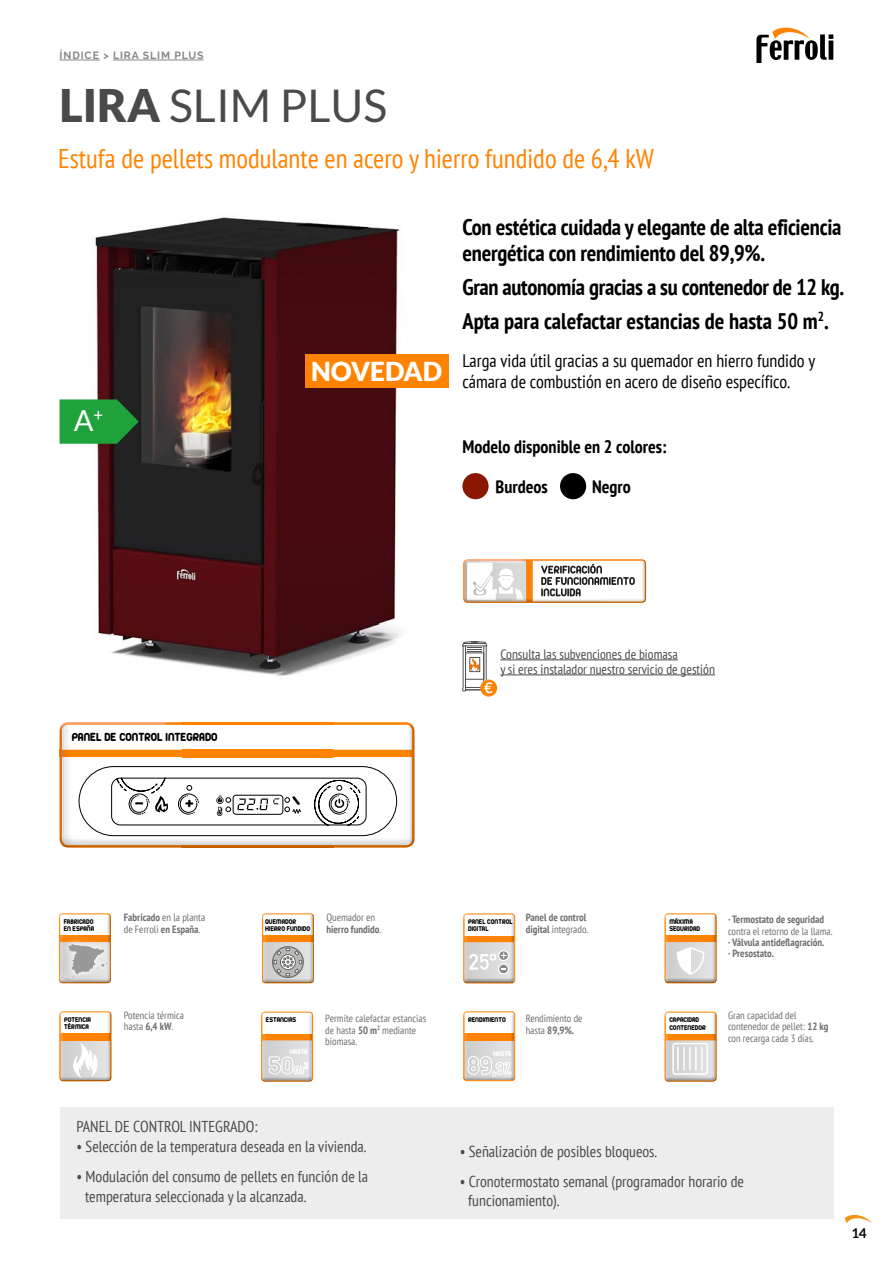
<style>
.page{position:relative;width:893px;height:1263px;background:#fff}
.page>*{position:absolute;margin:0;border:0;box-sizing:border-box;transform-origin:0 0}
.Titulo{font:45px "Lato";color:#4a4a49}
.Titulo-2{font:28.95px "Lato";color:#fff}
.Titulo-3{font:condensed 27px "PT Sans";color:#ff8300}
.Titulo-4{font:900 26.1px "Lato";color:#fff}
.Entradilla{font:700 condensed 22.5px/25.5px "PT Sans";letter-spacing:-.01em;color:#000}
.Entradilla-2{font:condensed 18px/21px "PT Sans";color:#000}
.Entradilla-3{font:700 condensed 18px "PT Sans";color:#000}
.t1{font:condensed 15.75px/19.5px "PT Sans";color:#4a4a49}
.TEXTO_GENERAL{font:condensed 13.5px "PT Sans";color:#4a4a49}
.t2{font:700 13.5px "Lato";color:#000}
.t3{font:12.75px "z Arista";color:#000}
.Texto_sellos{font:condensed 10.5px/11.2px "PT Sans";color:#706f6f}
.Texto_sellos-2{font:700 condensed 10.5px/11.2px "PT Sans";color:#706f6f}
.t4{font:700 10.5px "Raleway";letter-spacing:.085em;color:#878787}
.t5{font:7.5px/7.5px "z Arista";color:#000}
.Texto_sellos-3{font:7.5px "z Arista";color:#fff}
.s1{font-weight:900}
.s2{font-weight:700}
.s3{font-weight:400}
</style>
<div class="page">
<svg style="left:845px;top:1215px;width:27px;height:8px"></svg>
<svg style="left:756px;top:28px;width:77px;height:34px"></svg>
<img style="left:59px;top:217px;width:343px;height:459px">
<svg style="left:60px;top:399px;width:79px;height:45px;background:#218f39"></svg>
<div style="left:560px;top:473px;width:26px;height:26px;background:#000;border-radius:50%"></div>
<svg style="left:463px;top:559px;width:183px;height:44px"></svg>
<img style="left:475px;top:575px;width:16px;height:15px">
<div style="left:305px;top:354px;width:144px;height:34px;background:#ff8300"></div>
<div style="left:462px;top:473px;width:27px;height:26px;background:#8a1702;border-radius:50%"></div>
<hr style="left:60px;top:60px;width:40px;height:1px;background:#878787">
<hr style="left:113px;top:60px;width:91px;height:1px;background:#878787">
<div style="left:60px;top:1108px;width:773px;height:111px;background:#ededed"></div>
<img style="left:665px;top:1012px;width:50px;height:69px">
<img style="left:666px;top:1034px;width:49px;height:46px">
<div style="left:672px;top:1043px;width:36px;height:32px;border:2px solid #fff;border-radius:2px"></div>
<hr style="left:701px;top:1047px;width:2px;height:23px;background:#fff">
<hr style="left:695px;top:1047px;width:2px;height:23px;background:#fff">
<hr style="left:689px;top:1047px;width:2px;height:23px;background:#fff">
<hr style="left:683px;top:1047px;width:2px;height:23px;background:#fff">
<hr style="left:677px;top:1047px;width:2px;height:23px;background:#fff">
<svg style="left:60px;top:1011px;width:51px;height:70px"></svg>
<svg style="left:463px;top:913px;width:52px;height:70px"></svg>
<svg style="left:262px;top:913px;width:52px;height:70px"></svg>
<svg style="left:464px;top:1012px;width:51px;height:69px"></svg>
<img style="left:463px;top:1011px;width:51px;height:69px">
<img style="left:464px;top:1034px;width:50px;height:46px">
<img style="left:467px;top:1056px;width:25px;height:19px">
<img style="left:496px;top:1062px;width:15px;height:12px">
<svg style="left:665px;top:913px;width:51px;height:70px"></svg>
<svg style="left:59px;top:913px;width:52px;height:70px"></svg>
<svg style="left:261px;top:1012px;width:52px;height:69px"></svg>
<svg style="left:60px;top:722px;width:354px;height:125px"></svg>
<hr style="left:500px;top:659px;width:178px;height:1px;background:#4a4a49">
<hr style="left:500px;top:674px;width:215px;height:1px;background:#4a4a49">
<div style="left:480px;top:680px;width:17px;height:16px;background:#ff8200;border-radius:50%"></div>
<svg style="left:462px;top:641px;width:31px;height:52px"></svg>
<p class="t4" style="left:60px;top:50px;width:146px">ÍNDICE &gt; LIRA SLIM PLUS</p>
<p class="Titulo" style="left:60px;top:80px;width:329px"><span class="s1">LIRA</span> SLIM PLUS</p>
<p class="Titulo-3" style="left:58px;top:141px;width:597px">Estufa de pellets modulante en acero y hierro fundido de 6,4 kW</p>
<p class="Titulo-2" style="left:74px;top:404px;width:31px">A<sup>+</sup></p>
<p class="t3" style="left:72px;top:730px;width:147px">PANEL DE CONTROL INTEGRADO</p>
<p class="Titulo-4" style="left:311px;top:356px;width:133px">NOVEDAD</p>
<p class="Entradilla" style="left:462px;top:214px;width:381px">Con estética cuidada y elegante de alta eficiencia energética con rendimiento del 89,9%.</p>
<p class="Entradilla" style="left:462px;top:273px;width:383px">Gran autonomía gracias a su contenedor de 12 kg.</p>
<p class="Entradilla" style="left:462px;top:307px;width:367px">Apta para calefactar estancias de hasta 50 m<sup>2</sup>.</p>
<p class="Entradilla-2" style="left:462px;top:349px;width:354px">Larga vida útil gracias a su quemador en hierro fundido y cámara de combustión en acero de diseño específico.</p>
<p class="Entradilla-3" style="left:462px;top:434px;width:206px">Modelo disponible en 2 colores:</p>
<p class="Entradilla-3" style="left:496px;top:474px;width:54px">Burdeos</p>
<p class="Entradilla-3" style="left:592px;top:474px;width:40px">Negro</p>
<p class="TEXTO_GENERAL" style="left:500px;top:645px;width:179px">Consulta las subvenciones de biomasa</p>
<p class="TEXTO_GENERAL" style="left:500px;top:660px;width:216px">y si eres instalador nuestro servicio de gestión</p>
<p class="t5" style="left:64px;top:917px;width:32px">FABRICADO<br>EN ESPAÑA</p>
<p class="t5" style="left:64px;top:1015px;width:28px">POTENCIA<br>TÉRMICA</p>
<p class="Texto_sellos" style="left:124px;top:912px;width:83px"><span class="s2">Fabricado</span> en la planta</p>
<p class="Texto_sellos" style="left:124px;top:923px;width:78px">de Ferroli <span class="s2">en España</span>.</p>
<p class="t5" style="left:265px;top:917px;width:47px">QUEMADOR<br>HIERRO FUNDIDO</p>
<p class="Texto_sellos" style="left:326px;top:912px;width:50px">Quemador en</p>
<p class="Texto_sellos-2" style="left:326px;top:923px;width:56px">hierro fundido<span class="s3">.</span></p>
<p class="Texto_sellos-2" style="left:526px;top:912px;width:64px">Panel de control digital <span class="s3">integrado.</span></p>
<p class="Texto_sellos" style="left:728px;top:914px;width:106px"><span class="s2">· Termostato de seguridad </span>contra el retorno de la llama.</p>
<p class="Texto_sellos-2" style="left:728px;top:936px;width:98px">· Válvula antideflagración.</p>
<p class="Texto_sellos-2" style="left:728px;top:947px;width:47px">· Presostato.</p>
<p class="t5" style="left:669px;top:917px;width:32px">MÁXIMA<br>SEGURIDAD</p>
<p class="t5" style="left:468px;top:918px;width:46px">PANEL CONTROL<br>DIGITAL</p>
<p class="Texto_sellos" style="left:124px;top:1010px;width:62px">Potencia térmica</p>
<p class="Texto_sellos" style="left:124px;top:1021px;width:51px">hasta <span class="s2">6,4 kW</span>.</p>
<p class="Texto_sellos" style="left:325px;top:1013px;width:103px">Permite calefactar estancias de hasta <span class="s2">50 m</span><sup>2</sup> mediante biomasa.</p>
<p class="Texto_sellos" style="left:526px;top:1013px;width:58px">Rendimiento de hasta <span class="s2">89,9%.</span></p>
<p class="Texto_sellos" style="left:728px;top:1010px;width:102px">Gran capacidad del contenedor de pellet: <span class="s2">12 kg </span>con recarga cada 3 días.</p>
<p class="t5" style="left:468px;top:1015px;width:39px">RENDIMIENTO</p>
<p class="t5" style="left:669px;top:1016px;width:38px">CAPACIDAD<br>CONTENEDOR</p>
<p class="t5" style="left:266px;top:1016px;width:32px">ESTANCIAS</p>
<p class="Texto_sellos-3" style="left:290px;top:1048px;width:19px">HASTA</p>
<p class="Texto_sellos-3" style="left:493px;top:1050px;width:19px">HASTA</p>
<p class="t1" style="left:77px;top:1117px;width:182px">PANEL DE CONTROL INTEGRADO:</p>
<p class="t1" style="left:77px;top:1136px;width:291px">• Selección de la temperatura deseada en la vivienda.</p>
<p class="t1" style="left:85px;top:1166px;width:285px;text-indent:-9px">• Modulación del consumo de pellets en función de la temperatura seleccionada y la alcanzada.</p>
<p class="t1" style="left:460px;top:1141px;width:199px">• Señalización de posibles bloqueos.</p>
<p class="t1" style="left:468px;top:1171px;width:277px;text-indent:-9px">• Cronotermostato semanal (programador horario de funcionamiento).</p>
<p class="t2" style="left:851px;top:1226px;width:17px">14</p>
</div>
